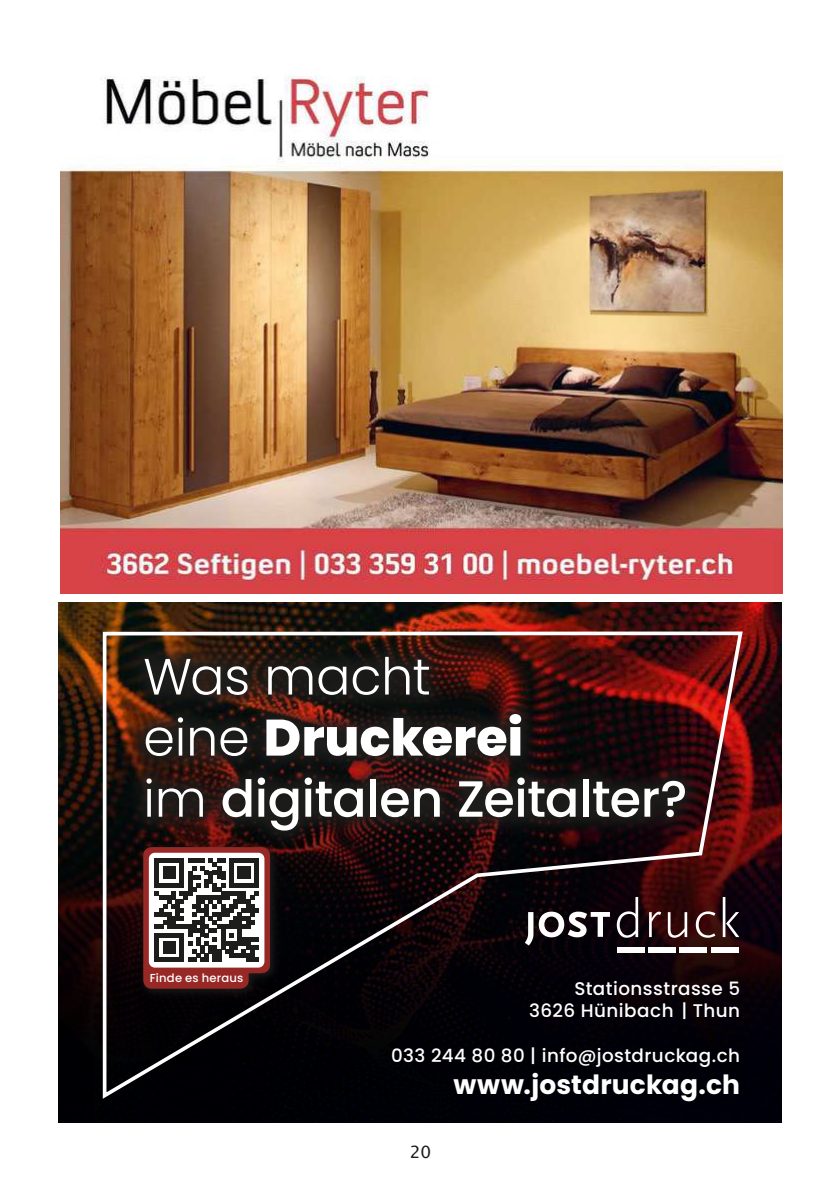
<style>
.page{position:relative;width:840px;height:1191px;background:#fff}
.page>*{position:absolute;margin:0;border:0;box-sizing:border-box;transform-origin:0 0}
.t1{font:500 50.8px/61px "Poppins";letter-spacing:-.01em;color:#fff}
.t2{font:700 26.4px "Poppins";letter-spacing:.005em;color:#fff}
.t3{font:500 18.4px/22.4px "Poppins";letter-spacing:.025em;color:#fff;text-align:right}
.t4{font:17px "Lucida Sans";color:#1d1d1b}
.t5{font:500 11.6px "Poppins";letter-spacing:.02em;color:#fff}
.s1{font-weight:300}
.s2{font-weight:800}
</style>
<div class="page">
<img style="left:60px;top:76px;width:722px;height:517px">
<img style="left:59px;top:602px;width:721px;height:93px">
<svg style="left:59px;top:695px;width:721px;height:138px;background:#2f0d0a"></svg>
<svg style="left:59px;top:833px;width:721px;height:289px;background:#080106"></svg>
<svg style="left:101px;top:629px;width:643px;height:473px;background:#1e1013"></svg>
<div style="left:131px;top:837px;width:155px;height:169px;background:#1d1d1b;opacity:.49"></div>
<svg style="left:143px;top:850px;width:127px;height:138px"></svg>
<svg style="left:125px;top:637px;width:579px;height:213px;background:#291311"></svg>
<svg style="left:616px;top:897px;width:21px;height:40px"></svg>
<svg style="left:648px;top:911px;width:12px;height:26px"></svg>
<svg style="left:667px;top:912px;width:19px;height:25px"></svg>
<svg style="left:695px;top:911px;width:20px;height:26px"></svg>
<svg style="left:722px;top:897px;width:17px;height:40px"></svg>
<svg style="left:524px;top:911px;width:85px;height:34px"></svg>
<div style="left:616px;top:947px;width:28px;height:5px;background:#fff"></div>
<div style="left:648px;top:947px;width:27px;height:5px;background:#fff"></div>
<div style="left:679px;top:947px;width:27px;height:5px;background:#fff"></div>
<div style="left:710px;top:947px;width:28px;height:5px;background:#fff"></div>
<h1 class="t1" style="left:143px;top:650px;width:545px"><span class="s1">Was macht<br>eine</span> <span class="s2">Druckerei<br></span><span class="s1">im</span> digitalen Zeitalter?</h1>
<p class="t5" style="left:150px;top:973px;width:95px">Finde es heraus</p>
<p class="t3" style="left:529px;top:979px;width:212px">Stationsstrasse 5<br>3626 Hünibach | Thun</p>
<p class="t3" style="left:391px;top:1046px;width:350px">033 244 80 80 | info@jostdruckag.ch</p>
<h2 class="t2" style="left:453px;top:1072px;width:288px">www.jostdruckag.ch</h2>
<p class="t4" style="left:409px;top:1142px;width:23px">20</p>
</div>
